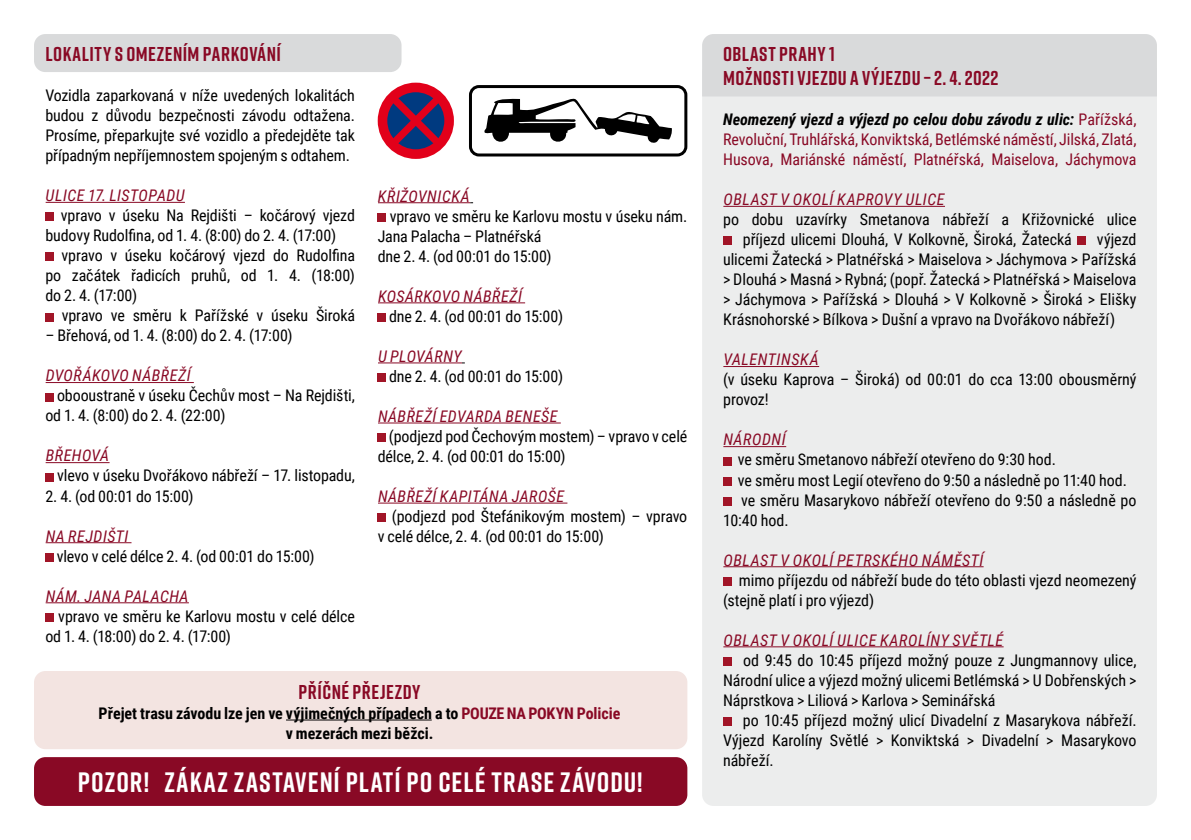
<style>
.page{position:relative;width:1191px;height:840px;background:#fff}
.page>*{position:absolute;margin:0;border:0;box-sizing:border-box;transform-origin:0 0}
.t1{font:700 28px "Rift";letter-spacing:.04em;color:#fff}
.t2{font:700 20px/24px "Rift";letter-spacing:.03em;color:#890925}
.t3{font:16px/20px "Roboto Condensed";letter-spacing:-.005em;color:#000}
.t4{font:italic 16px "Roboto Condensed";letter-spacing:.03em;color:#890925}
.t5{font:16px/20px "Roboto Condensed";letter-spacing:-.005em;color:#890925;text-align:justify}
.t6{font:700 16px/20px "Roboto Condensed";letter-spacing:-.005em;color:#000;text-align:center}
.s1{color:#890925}
.s2{font-weight:700;font-style:italic;color:#000}
</style>
<div class="page">
<div style="left:702px;top:62px;width:455px;height:743px;background:#eceded;border-radius:11px"></div>
<div style="left:34px;top:34px;width:367px;height:38px;background:#d9dadb;border-radius:11px"></div>
<div style="left:702px;top:34px;width:455px;height:62px;background:#d9dadb"></div>
<div style="left:34px;top:756px;width:653px;height:49px;background:#890925;border-radius:11px"></div>
<hr style="left:46px;top:202px;width:139px;height:1px;background:#890925">
<hr style="left:46px;top:382px;width:148px;height:1px;background:#890925">
<hr style="left:46px;top:462px;width:64px;height:1px;background:#890925">
<hr style="left:46px;top:542px;width:85px;height:1px;background:#890925">
<hr style="left:46px;top:602px;width:143px;height:1px;background:#890925">
<div style="left:45px;top:212px;width:9px;height:9px;background:#a11527"></div>
<div style="left:45px;top:252px;width:9px;height:9px;background:#a11527"></div>
<div style="left:45px;top:312px;width:9px;height:9px;background:#a11527"></div>
<div style="left:45px;top:392px;width:9px;height:9px;background:#a11527"></div>
<div style="left:45px;top:472px;width:9px;height:9px;background:#a11527"></div>
<div style="left:45px;top:552px;width:9px;height:9px;background:#a11527"></div>
<div style="left:45px;top:612px;width:9px;height:9px;background:#a11527"></div>
<hr style="left:378px;top:202px;width:92px;height:1px;background:#890925">
<hr style="left:378px;top:302px;width:147px;height:1px;background:#890925">
<hr style="left:378px;top:362px;width:84px;height:1px;background:#890925">
<hr style="left:378px;top:422px;width:183px;height:1px;background:#890925">
<hr style="left:378px;top:502px;width:189px;height:1px;background:#890925">
<div style="left:378px;top:213px;width:8px;height:8px;background:#a11527"></div>
<div style="left:378px;top:313px;width:8px;height:8px;background:#a11527"></div>
<div style="left:378px;top:373px;width:8px;height:8px;background:#a11527"></div>
<div style="left:378px;top:433px;width:8px;height:8px;background:#a11527"></div>
<div style="left:378px;top:513px;width:8px;height:8px;background:#a11527"></div>
<hr style="left:723px;top:206px;width:222px;height:1px;background:#890925">
<hr style="left:723px;top:366px;width:96px;height:1px;background:#890925">
<hr style="left:723px;top:446px;width:63px;height:1px;background:#890925">
<hr style="left:723px;top:566px;width:260px;height:1px;background:#890925">
<hr style="left:723px;top:646px;width:280px;height:1px;background:#890925">
<div style="left:723px;top:236px;width:8px;height:9px;background:#a11527"></div>
<div style="left:1077px;top:236px;width:8px;height:9px;background:#a11527"></div>
<div style="left:723px;top:456px;width:8px;height:9px;background:#a11527"></div>
<div style="left:723px;top:476px;width:8px;height:9px;background:#a11527"></div>
<div style="left:723px;top:496px;width:8px;height:9px;background:#a11527"></div>
<div style="left:723px;top:576px;width:8px;height:9px;background:#a11527"></div>
<div style="left:723px;top:656px;width:8px;height:9px;background:#a11527"></div>
<div style="left:723px;top:716px;width:8px;height:9px;background:#a11527"></div>
<svg style="left:484px;top:98px;width:188px;height:45px"></svg>
<div style="left:469px;top:85px;width:218px;height:71px;border:3px solid #000;border-radius:8px"></div>
<div style="left:378px;top:83px;width:76px;height:76px;border:10px solid #e2001a;border-radius:50%"></div>
<svg style="left:381px;top:86px;width:69px;height:69px;background:#903158"></svg>
<div style="left:34px;top:670px;width:653px;height:78px;background:#f3e4e1;border-radius:11px"></div>
<hr style="left:286px;top:719px;width:146px;height:1px;background:#000">
<p class="t2" style="left:45px;top:42px;width:237px">LOKALITY S OMEZENÍM PARKOVÁNÍ</p>
<p class="t3" style="left:45px;top:85px;width:311px;text-align:justify">Vozidla zaparkovaná v níže uvedených lokalitách budou z důvodu bezpečnosti závodu odtažena.<br>Prosíme, přeparkujte své vozidlo a předejděte tak případným nepříjemnostem spojeným s odtahem.</p>
<p class="t4" style="left:46px;top:184px;width:140px">ULICE 17. LISTOPADU</p>
<p class="t3" style="left:45px;top:205px;width:311px;text-indent:15px">vpravo v úseku Na Rejdišti – kočárový vjezd budovy Rudolfina, od 1. 4. (8:00) do 2. 4. (17:00)</p>
<p class="t3" style="left:45px;top:245px;width:311px;text-align:justify;text-indent:16px">vpravo v úseku kočárový vjezd do Rudolfina po začátek řadicích pruhů, od 1. 4. (18:00) do 2. 4. (17:00)</p>
<p class="t3" style="left:62px;top:305px;width:295px">vpravo ve směru k Pařížské v úseku Široká</p>
<p class="t3" style="left:45px;top:325px;width:249px">– Břehová, od 1. 4. (8:00) do 2. 4. (17:00)</p>
<p class="t4" style="left:46px;top:364px;width:147px">DVOŘÁKOVO NÁBŘEŽÍ</p>
<p class="t3" style="left:45px;top:385px;width:311px;text-indent:12px">obooustraně v úseku Čechův most – Na Rejdišti, od 1. 4. (8:00) do 2. 4. (22:00)</p>
<p class="t4" style="left:46px;top:444px;width:65px">BŘEHOVÁ</p>
<p class="t3" style="left:57px;top:465px;width:299px">vlevo v úseku Dvořákovo nábřeží – 17. listopadu,</p>
<p class="t3" style="left:45px;top:485px;width:150px">2. 4. (od 00:01 do 15:00)</p>
<p class="t4" style="left:46px;top:524px;width:84px">NA REJDIŠTI</p>
<p class="t3" style="left:57px;top:545px;width:259px">vlevo v celé délce 2. 4. (od 00:01 do 15:00)</p>
<p class="t4" style="left:46px;top:584px;width:144px">NÁM. JANA PALACHA</p>
<p class="t3" style="left:45px;top:605px;width:311px;text-indent:13px">vpravo ve směru ke Karlovu mostu v celé délce od 1. 4. (18:00) do 2. 4. (17:00)</p>
<p class="t4" style="left:378px;top:184px;width:93px">KŘIŽOVNICKÁ</p>
<p class="t3" style="left:378px;top:205px;width:311px;text-indent:12px">vpravo ve směru ke Karlovu mostu v úseku nám.<br>Jana Palacha – Platnéřská<br>dne 2. 4. (od 00:01 do 15:00)</p>
<p class="t4" style="left:378px;top:284px;width:145px">KOSÁRKOVO NÁBŘEŽÍ</p>
<p class="t3" style="left:389px;top:305px;width:175px">dne 2. 4. (od 00:01 do 15:00)</p>
<p class="t4" style="left:378px;top:344px;width:85px">U PLOVÁRNY</p>
<p class="t3" style="left:389px;top:365px;width:175px">dne 2. 4. (od 00:01 do 15:00)</p>
<p class="t4" style="left:378px;top:404px;width:181px">NÁBŘEŽÍ EDVARDA BENEŠE</p>
<p class="t3" style="left:378px;top:425px;width:311px;text-indent:11px">(podjezd pod Čechovým mostem) – vpravo v celé délce, 2. 4. (od 00:01 do 15:00)</p>
<p class="t4" style="left:378px;top:484px;width:188px">NÁBŘEŽÍ KAPITÁNA JAROŠE</p>
<p class="t3" style="left:378px;top:505px;width:311px;text-indent:14px">(podjezd pod Štefánikovým mostem) – vpravo v celé délce, 2. 4. (od 00:01 do 15:00)</p>
<p class="t2" style="left:298px;top:679px;width:123px">PŘÍČNÉ PŘEJEZDY</p>
<p class="t6" style="left:99px;top:702px;width:523px">Přejet trasu závodu lze jen ve výjimečných případech a to <span class="s1">POUZE NA POKYN Policie </span>v mezerách mezi běžci.</p>
<h1 class="t1" style="left:78px;top:762px;width:566px">POZOR! ZÁKAZ ZASTAVENÍ PLATÍ PO CELÉ TRASE ZÁVODU!</h1>
<p class="t2" style="left:723px;top:42px;width:277px">OBLAST PRAHY 1<br>MOŽNOSTI VJEZDU A VÝJEZDU – 2. 4. 2022</p>
<p class="t5" style="left:723px;top:109px;width:415px"><span class="s2">Neomezený vjezd a výjezd po celou dobu závodu z ulic:</span> Pařížská, Revoluční, Truhlářská, Konviktská, Betlémské náměstí, Jilská, Zlatá, Husova, Mariánské náměstí, Platnéřská, Maiselova, Jáchymova</p>
<p class="t4" style="left:723px;top:188px;width:223px">OBLAST V OKOLÍ KAPROVY ULICE</p>
<p class="t3" style="left:742px;top:209px;width:395px;text-indent:-20px">po dobu uzavírky Smetanova nábřeží a Křižovnické ulice příjezd ulicemi Dlouhá, V Kolkovně, Široká, Žatecká</p>
<p class="t3" style="left:723px;top:229px;width:415px;text-align:justify;text-indent:374px">výjezd ulicemi Žatecká &gt; Platnéřská &gt; Maiselova &gt; Jáchymova &gt; Pařížská &gt; Dlouhá &gt; Masná &gt; Rybná; (popř. Žatecká &gt; Platnéřská &gt; Maiselova &gt; Jáchymova &gt; Pařížská &gt; Dlouhá &gt; V Kolkovně &gt; Široká &gt; Elišky Krásnohorské &gt; Bílkova &gt; Dušní a vpravo na Dvořákovo nábřeží)</p>
<p class="t4" style="left:723px;top:348px;width:97px">VALENTINSKÁ</p>
<p class="t3" style="left:723px;top:369px;width:415px">(v úseku Kaprova – Široká) od 00:01 do cca 13:00 obousměrný provoz!</p>
<p class="t4" style="left:723px;top:428px;width:64px">NÁRODNÍ</p>
<p class="t3" style="left:738px;top:449px;width:319px">ve směru Smetanovo nábřeží otevřeno do 9:30 hod.</p>
<p class="t3" style="left:738px;top:469px;width:390px">ve směru most Legií otevřeno do 9:50 a následně po 11:40 hod.</p>
<p class="t3" style="left:741px;top:489px;width:397px">ve směru Masarykovo nábřeží otevřeno do 9:50 a následně po</p>
<p class="t3" style="left:723px;top:509px;width:67px">10:40 hod.</p>
<p class="t4" style="left:723px;top:548px;width:261px">OBLAST V OKOLÍ PETRSKÉHO NÁMĚSTÍ</p>
<p class="t3" style="left:723px;top:569px;width:415px;text-indent:16px">mimo příjezdu od nábřeží bude do této oblasti vjezd neomezený (stejně platí i pro výjezd)</p>
<p class="t4" style="left:723px;top:628px;width:281px">OBLAST V OKOLÍ ULICE KAROLÍNY SVĚTLÉ</p>
<p class="t3" style="left:723px;top:649px;width:415px;text-align:justify;text-indent:20px">od 9:45 do 10:45 příjezd možný pouze z Jungmannovy ulice, Národní ulice a výjezd možný ulicemi Betlémská &gt; U Dobřenských &gt; Náprstkova &gt; Liliová &gt; Karlova &gt; Seminářská</p>
<p class="t3" style="left:723px;top:709px;width:415px;text-align:justify;text-indent:20px">po 10:45 příjezd možný ulicí Divadelní z Masarykova nábřeží.<br>Výjezd Karolíny Světlé &gt; Konviktská &gt; Divadelní &gt; Masarykovo nábřeží.</p>
</div>
